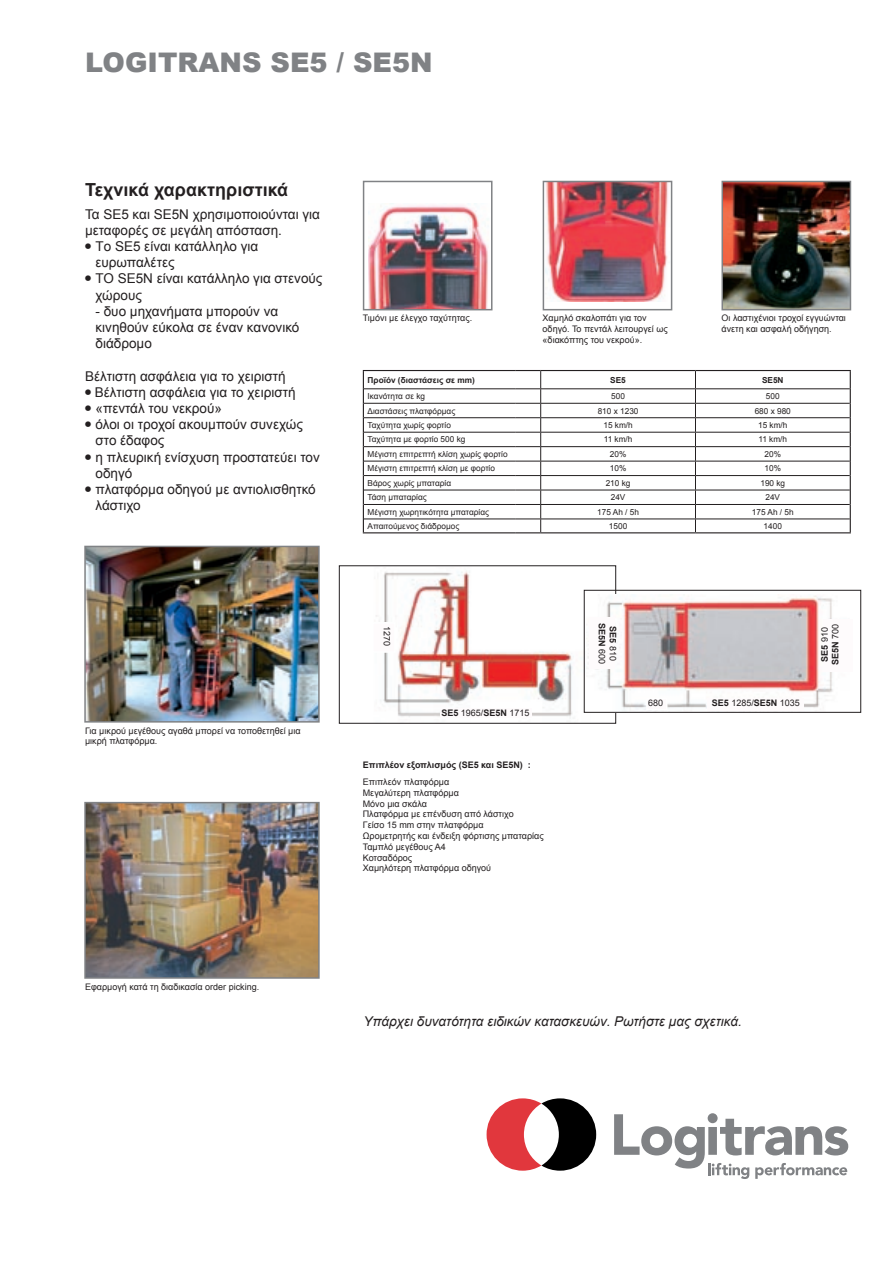
<style>
.page{position:relative;width:893px;height:1263px;background:#fff}
.page>*{position:absolute;margin:0;border:0;box-sizing:border-box;transform-origin:0 0}
.t1{font:900 27px "Arial";color:#808285}
.t2{font:700 18px "Arial";color:#231f20}
.t3{font:13.5px/16.2px "Arial";color:#231f20}
.t4{font:italic 13.5px "Arial";color:#231f20}
.t5{font:9px/10.8px "Arial";color:#231f20}
.t6{font:700 9px "Arial";color:#231f20}
.t7{font:8.25px "Arial";color:#231f20}
.t8{font:700 8.25px "Arial";color:#231f20}
.s1{font-weight:700}
.s2{font-weight:400}
</style>
<div class="page">
<img style="left:376px;top:571px;width:238px;height:146px">
<div style="left:440px;top:709px;width:92px;height:9px;background:#fefbfc"></div>
<div style="left:373px;top:623px;width:22px;height:29px;background:#fefbfc"></div>
<img style="left:586px;top:594px;width:247px;height:116px">
<div style="left:584px;top:590px;width:277px;height:122px;border:1px solid #231f20"></div>
<div style="left:647px;top:698px;width:20px;height:12px;background:#fefbfc"></div>
<div style="left:589px;top:617px;width:25px;height:52px;background:#fefbfc"></div>
<div style="left:708px;top:698px;width:96px;height:13px;background:#fefbfc"></div>
<div style="left:823px;top:619px;width:30px;height:52px;background:#fefbfc"></div>
<img style="left:724px;top:184px;width:124px;height:123px">
<div style="left:721px;top:181px;width:130px;height:129px;border:2px solid #808285"></div>
<img style="left:546px;top:184px;width:123px;height:117px">
<div style="left:543px;top:181px;width:129px;height:129px;border:2px solid #808285"></div>
<img style="left:87px;top:805px;width:230px;height:171px">
<div style="left:84px;top:802px;width:236px;height:177px;border:2px solid #808285"></div>
<svg style="left:614px;top:1113px;width:234px;height:66px"></svg>
<svg style="left:487px;top:1098px;width:109px;height:73px"></svg>
<img style="left:369px;top:203px;width:120px;height:104px">
<div style="left:363px;top:181px;width:129px;height:129px;border:2px solid #808285"></div>
<img style="left:87px;top:549px;width:230px;height:171px">
<div style="left:84px;top:546px;width:236px;height:177px;border:2px solid #808285"></div>
<hr style="left:541px;top:403px;width:154px;height:1px;background:#231f20">
<hr style="left:541px;top:417px;width:154px;height:1px;background:#231f20">
<hr style="left:541px;top:432px;width:154px;height:1px;background:#231f20">
<hr style="left:541px;top:446px;width:154px;height:1px;background:#231f20">
<hr style="left:541px;top:461px;width:154px;height:1px;background:#231f20">
<hr style="left:541px;top:475px;width:154px;height:1px;background:#231f20">
<hr style="left:541px;top:490px;width:154px;height:1px;background:#231f20">
<hr style="left:541px;top:504px;width:154px;height:1px;background:#231f20">
<hr style="left:541px;top:370px;width:154px;height:1px;background:#231f20">
<hr style="left:541px;top:388px;width:154px;height:1px;background:#231f20">
<hr style="left:363px;top:370px;width:152px;height:1px;background:#231f20">
<hr style="left:364px;top:388px;width:151px;height:1px;background:#231f20">
<hr style="left:364px;top:403px;width:151px;height:1px;background:#231f20">
<hr style="left:364px;top:417px;width:151px;height:1px;background:#231f20">
<hr style="left:364px;top:432px;width:151px;height:1px;background:#231f20">
<hr style="left:364px;top:446px;width:151px;height:1px;background:#231f20">
<hr style="left:364px;top:461px;width:151px;height:1px;background:#231f20">
<hr style="left:364px;top:475px;width:151px;height:1px;background:#231f20">
<hr style="left:364px;top:490px;width:151px;height:1px;background:#231f20">
<hr style="left:364px;top:504px;width:151px;height:1px;background:#231f20">
<hr style="left:695px;top:370px;width:156px;height:1px;background:#231f20">
<hr style="left:695px;top:388px;width:155px;height:1px;background:#231f20">
<hr style="left:695px;top:403px;width:155px;height:1px;background:#231f20">
<hr style="left:695px;top:417px;width:155px;height:1px;background:#231f20">
<hr style="left:695px;top:432px;width:155px;height:1px;background:#231f20">
<hr style="left:695px;top:446px;width:155px;height:1px;background:#231f20">
<hr style="left:695px;top:461px;width:155px;height:1px;background:#231f20">
<hr style="left:695px;top:475px;width:155px;height:1px;background:#231f20">
<hr style="left:695px;top:490px;width:155px;height:1px;background:#231f20">
<hr style="left:695px;top:504px;width:155px;height:1px;background:#231f20">
<hr style="left:695px;top:519px;width:155px;height:1px;background:#231f20">
<svg style="left:850px;top:371px;width:1px;height:161px"></svg>
<hr style="left:695px;top:532px;width:156px;height:1px;background:#231f20">
<hr style="left:541px;top:519px;width:154px;height:1px;background:#231f20">
<svg style="left:695px;top:371px;width:1px;height:161px"></svg>
<hr style="left:541px;top:532px;width:154px;height:1px;background:#231f20">
<hr style="left:364px;top:519px;width:151px;height:1px;background:#231f20">
<svg style="left:363px;top:371px;width:1px;height:161px"></svg>
<hr style="left:363px;top:532px;width:152px;height:1px;background:#231f20">
<svg style="left:515px;top:370px;width:26px;height:163px"></svg>
<p class="t1" style="left:85px;top:43px;width:349px">LOGITRANS SE5 / SE5N</p>
<p class="t2" style="left:85px;top:178px;width:205px">Τεχνικά χαρακτηριστικά</p>
<p class="t3" style="left:85px;top:206px;width:236px">Τα SE5 και SE5N χρησιμοποιούνται για μεταφορές σε μεγάλη απόσταση.</p>
<p class="t3" style="left:96px;top:238px;width:164px;text-indent:-11px">● Τo SE5 είναι κατάλληλο για ευρωπαλέτες</p>
<p class="t3" style="left:96px;top:271px;width:228px;text-indent:-11px">● ΤΟ SE5N είναι κατάλληλο για στενούς χώρους</p>
<p class="t3" style="left:96px;top:303px;width:205px">- δυο μηχανήματα μπορούν να κινηθούν εύκολα σε έναν κανονικό</p>
<p class="t3" style="left:96px;top:335px;width:58px">διάδρομο</p>
<p class="t3" style="left:85px;top:368px;width:202px">Βέλτιστη ασφάλεια για το χειριστή</p>
<p class="t3" style="left:85px;top:384px;width:212px">● Βέλτιστη ασφάλεια για το χειριστή</p>
<p class="t3" style="left:85px;top:400px;width:138px">● «πεντάλ του νεκρού»</p>
<p class="t3" style="left:96px;top:416px;width:209px;text-indent:-11px">● όλοι οι τροχοί ακουμπούν συνεχώς στο έδαφος</p>
<p class="t3" style="left:96px;top:449px;width:226px;text-indent:-11px">● η πλευρική ενίσχυση προστατεύει τον οδηγό</p>
<p class="t3" style="left:96px;top:481px;width:222px;text-indent:-11px">● πλατφόρμα οδηγού με αντιολισθητκό λάστιχο</p>
<p class="t5" style="left:85px;top:725px;width:217px">Για μικρού μεγέθους αγαθά μπορεί να τοποθετηθεί μια μικρή πλατφόρμα.</p>
<p class="t5" style="left:363px;top:313px;width:111px">Τιμόνι με έλεγχο ταχύτητας.</p>
<p class="t5" style="left:543px;top:313px;width:127px">Χαμηλό σκαλοπάτι για τον οδηγό. Το πεντάλ λειτουργεί ως «διακόπτης του νεκρού».</p>
<p class="t5" style="left:721px;top:313px;width:126px">Οι λαστιχένιοι τροχοί εγγυώνται άνετη και ασφαλή οδήγηση.</p>
<p class="t8" style="left:368px;top:374px;width:109px">Προϊόν (διαστάσεις σε mm)</p>
<p class="t8" style="left:610px;top:374px;width:17px">SE5</p>
<p class="t8" style="left:762px;top:374px;width:23px">SE5N</p>
<p class="t7" style="left:368px;top:391px;width:59px">Ικανότητα σε kg</p>
<p class="t7" style="left:611px;top:391px;width:15px">500</p>
<p class="t7" style="left:766px;top:391px;width:15px">500</p>
<p class="t7" style="left:368px;top:405px;width:89px">Διαστάσεις πλατφόρμας</p>
<p class="t7" style="left:598px;top:405px;width:42px">810 x 1230</p>
<p class="t7" style="left:755px;top:405px;width:38px">680 x 980</p>
<p class="t7" style="left:368px;top:420px;width:85px">Ταχύτητα χωρίς φορτίο</p>
<p class="t7" style="left:603px;top:420px;width:31px">15 km/h</p>
<p class="t7" style="left:758px;top:420px;width:31px">15 km/h</p>
<p class="t7" style="left:368px;top:434px;width:99px">Ταχύτητα με φορτίο 500 kg</p>
<p class="t7" style="left:604px;top:434px;width:30px">11 km/h</p>
<p class="t7" style="left:758px;top:434px;width:30px">11 km/h</p>
<p class="t7" style="left:368px;top:449px;width:141px">Μέγιστη επιτρεπτή κλίση χωρίς φορτίο</p>
<p class="t7" style="left:610px;top:449px;width:18px">20%</p>
<p class="t7" style="left:764px;top:449px;width:18px">20%</p>
<p class="t7" style="left:368px;top:463px;width:129px">Μέγιστη επιτρεπτή κλίση με φορτίο</p>
<p class="t7" style="left:610px;top:463px;width:18px">10%</p>
<p class="t7" style="left:764px;top:463px;width:18px">10%</p>
<p class="t7" style="left:368px;top:477px;width:85px">Βάρος χωρίς μπαταρία</p>
<p class="t7" style="left:606px;top:477px;width:26px">210 kg</p>
<p class="t7" style="left:760px;top:477px;width:26px">190 kg</p>
<p class="t7" style="left:368px;top:492px;width:61px">Τάση μπαταρίας</p>
<p class="t7" style="left:611px;top:492px;width:16px">24V</p>
<p class="t7" style="left:765px;top:492px;width:16px">24V</p>
<p class="t7" style="left:368px;top:506px;width:123px">Μέγιστη χωρητικότητα μπαταρίας</p>
<p class="t7" style="left:597px;top:506px;width:43px">175 Ah / 5h</p>
<p class="t7" style="left:752px;top:506px;width:43px">175 Ah / 5h</p>
<p class="t7" style="left:368px;top:520px;width:93px">Απαιτούμενος διάδρομος</p>
<p class="t7" style="left:609px;top:520px;width:20px">1500</p>
<p class="t7" style="left:764px;top:520px;width:20px">1400</p>
<p class="t5" style="left:392px;top:626px;width:22px;rotate:90deg">1270</p>
<p class="t5" style="left:441px;top:708px;width:90px"><span class="s1">SE5</span> 1965/<span class="s1">SE5N</span> 1715</p>
<p class="t6" style="left:363px;top:759px;width:170px">Επιπλέον εξοπλισμός (SE5 και SE5N) :</p>
<p class="t5" style="left:363px;top:776px;width:88px">Επιπλεόν πλατφόρμα</p>
<p class="t5" style="left:363px;top:787px;width:98px">Μεγαλύτερη πλατφόρμα</p>
<p class="t5" style="left:363px;top:798px;width:66px">Μόνο μια σκάλα</p>
<p class="t5" style="left:363px;top:809px;width:152px">Πλατφόρμα με επένδυση από λάστιχο</p>
<p class="t5" style="left:363px;top:820px;width:122px">Γείσο 15 mm στην πλατφόρμα</p>
<p class="t5" style="left:363px;top:830px;width:182px">Ωρομετρητής και ένδειξη φόρτισης μπαταρίας</p>
<p class="t5" style="left:363px;top:841px;width:84px">Ταμπλό μεγέθους Α4</p>
<p class="t5" style="left:363px;top:852px;width:51px">Κοτσαδόρος</p>
<p class="t5" style="left:363px;top:863px;width:130px">Χαμηλότερη πλατφόρμα οδηγού</p>
<p class="t6" style="left:608px;top:623px;width:43px;rotate:90deg">SE5N <span class="s2">600</span></p>
<p class="t6" style="left:619px;top:626px;width:36px;rotate:90deg">SE5 <span class="s2">810</span></p>
<p class="t5" style="left:648px;top:698px;width:17px">680</p>
<p class="t5" style="left:712px;top:697px;width:90px"><span class="s1">SE5</span> 1285/<span class="s1">SE5N</span> 1035</p>
<p class="t6" style="left:819px;top:662px;width:36px;rotate:-90deg">SE5 <span class="s2">910</span></p>
<p class="t6" style="left:829px;top:665px;width:43px;rotate:-90deg">SE5N <span class="s2">700</span></p>
<p class="t5" style="left:85px;top:981px;width:176px">Εφαρμογή κατά τη διαδικασία order picking.</p>
<p class="t4" style="left:364px;top:1013px;width:380px">Υπάρχει δυνατότητα ειδικών κατασκευών. Ρωτήστε μας σχετικά.</p>
</div>
